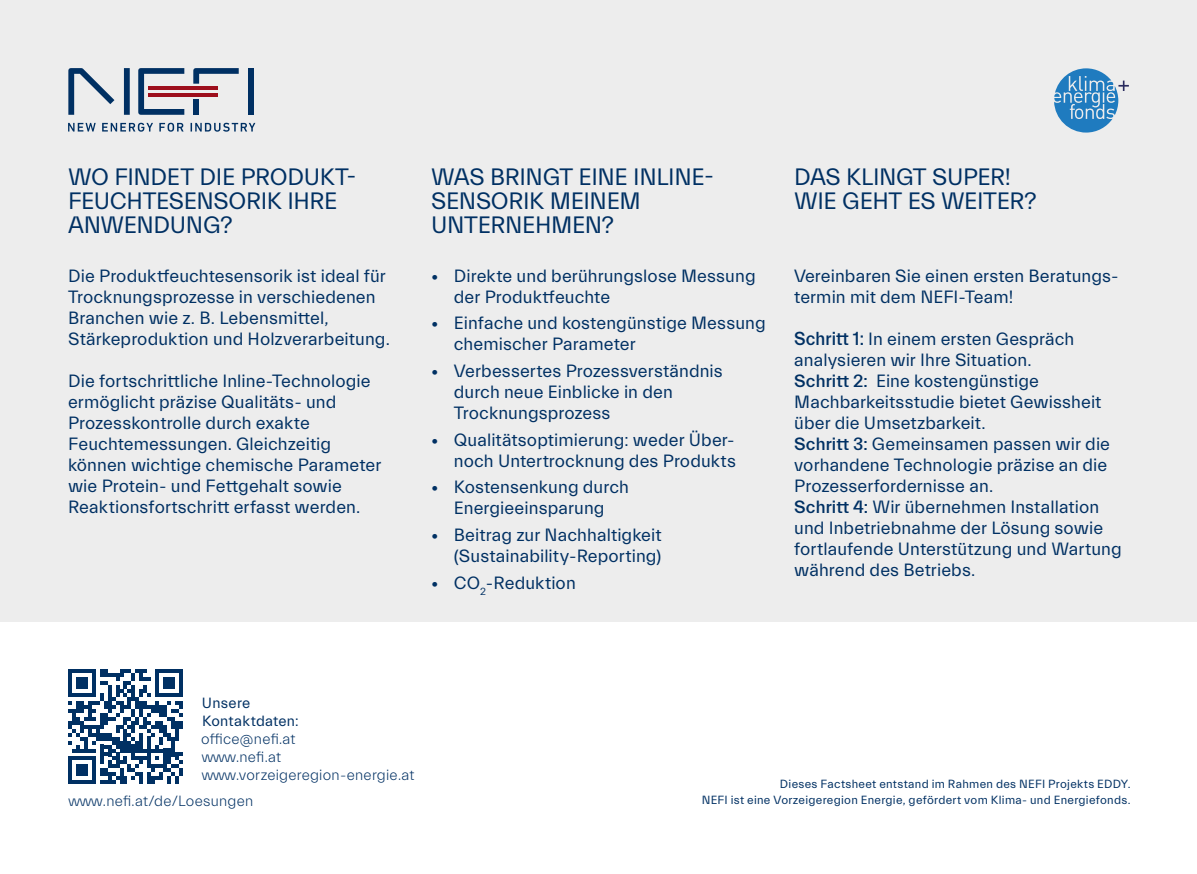
<style>
.page{position:relative;width:1197px;height:874px;background:#fff}
.page>*{position:absolute;margin:0;border:0;box-sizing:border-box;transform-origin:0 0}
.Aufzählung-check{font:24px/24px "Everett";letter-spacing:-.015em;color:#003063}
.Fließ_d{font:18px/21px "Everett";letter-spacing:.005em;color:#003063}
.t1{font:300 15px "Everett";letter-spacing:.02em;color:#003063}
.t2{font:15px "Everett";letter-spacing:.015em;color:#003063}
.t3{font:12px "Everett";letter-spacing:.025em;color:#003063}
.s1{font-weight:500;font-size:19px}
.s2{font-weight:500}
</style>
<div class="page">
<div style="left:0;top:0;width:1196px;height:621px;background:#ededed"></div>
<svg style="left:68px;top:68px;width:62px;height:47px"></svg>
<svg style="left:138px;top:68px;width:46px;height:47px"></svg>
<div style="left:248px;top:68px;width:6px;height:47px;background:#003063"></div>
<hr style="left:148px;top:86px;width:70px;height:3px;background:#9d0e1c">
<div style="left:193px;top:99px;width:6px;height:16px;background:#003063"></div>
<svg style="left:193px;top:68px;width:46px;height:16px"></svg>
<hr style="left:148px;top:93px;width:70px;height:4px;background:#9d0e1c">
<svg style="left:68px;top:123px;width:28px;height:8px"></svg>
<svg style="left:102px;top:123px;width:51px;height:9px"></svg>
<svg style="left:159px;top:123px;width:24px;height:9px"></svg>
<svg style="left:190px;top:123px;width:65px;height:9px"></svg>
<svg style="left:68px;top:669px;width:115px;height:114px"></svg>
<svg style="left:1054px;top:68px;width:74px;height:64px"></svg>
<p class="Aufzählung-check" style="left:68px;top:165px;width:290px">WO FINDET DIE PRODUKT-<br>FEUCHTESENSORIK IHRE<br>ANWENDUNG?</p>
<p class="Aufzählung-check" style="left:431px;top:165px;width:284px">WAS BRINGT EINE INLINE-<br>SENSORIK MEINEM<br>UNTERNEHMEN?</p>
<p class="Aufzählung-check" style="left:794px;top:165px;width:244px">DAS KLINGT SUPER!<br>WIE GEHT ES WEITER?</p>
<p class="Fließ_d" style="left:68px;top:265px;width:323px">Die Produktfeuchtesensorik ist ideal für Trocknungsprozesse in verschiedenen Branchen wie z. B. Lebensmittel, Stärkeproduktion und Holzverarbeitung.</p>
<p class="Fließ_d" style="left:68px;top:370px;width:315px">Die fortschrittliche Inline-Technologie ermöglicht präzise Qualitäts- und Prozesskontrolle durch exakte Feuchtemessungen. Gleichzeitig können wichtige chemische Parameter wie Protein- und Fettgehalt sowie Reaktionsfortschritt erfasst werden.</p>
<p class="Fließ_d" style="left:794px;top:265px;width:326px">Vereinbaren Sie einen ersten Beratungs&shy;termin mit dem NEFI-Team!</p>
<p class="Fließ_d" style="left:794px;top:328px;width:329px"><span class="s1">Schritt 1:</span> In einem ersten Gespräch analysieren wir Ihre Situation.<br><span class="s2">Schritt 2:</span> Eine kostengünstige Machbarkeitsstudie bietet Gewissheit über die Umsetzbarkeit.<br><span class="s2">Schritt 3:</span> Gemeinsamen passen wir die vorhandene Technologie präzise an die Prozesserfordernisse an.<br><span class="s2">Schritt 4:</span> Wir übernehmen Installation und Inbetriebnahme der Lösung sowie fortlaufende Unterstützung und Wartung während des Betriebs.</p>
<p class="Fließ_d" style="left:454px;top:265px;width:303px;text-indent:-23px">• Direkte und berührungslose Messung der Produktfeuchte</p>
<p class="Fließ_d" style="left:454px;top:313px;width:313px;text-indent:-23px">• Einfache und kostengünstige Messung chemischer Parameter</p>
<p class="Fließ_d" style="left:454px;top:360px;width:270px;text-indent:-23px">• Verbessertes Prozessverständnis durch neue Einblicke in den<br>Trocknungsprozess</p>
<p class="Fließ_d" style="left:431px;top:429px;width:306px;text-align:right">• Qualitätsoptimierung: weder Über&shy;noch Untertrocknung des Produkts</p>
<p class="Fließ_d" style="left:431px;top:477px;width:199px;text-align:center">• Kostensenkung durch<br>Energieeinsparung</p>
<p class="Fließ_d" style="left:431px;top:524px;width:232px;text-align:right">• Beitrag zur Nachhaltigkeit (Sustainability-Reporting)</p>
<p class="Fließ_d" style="left:431px;top:572px;width:146px">• CO<sub>2</sub>-Reduktion</p>
<p class="t2" style="left:202px;top:694px;width:50px">Unsere</p>
<p class="t2" style="left:202px;top:712px;width:98px">Kontaktdaten:</p>
<p class="t1" style="left:201px;top:730px;width:96px">office@nefi.at</p>
<p class="t1" style="left:201px;top:748px;width:81px">www.nefi.at</p>
<p class="t1" style="left:201px;top:766px;width:214px">www.vorzeigeregion-energie.at</p>
<p class="t1" style="left:68px;top:792px;width:186px">www.nefi.at/de/Loesungen</p>
<p class="t3" style="left:779px;top:776px;width:352px">Dieses Factsheet entstand im Rahmen des NEFI Projekts EDDY.</p>
<p class="t3" style="left:701px;top:792px;width:430px">NEFI ist eine Vorzeigeregion Energie, gefördert vom Klima- und Energiefonds.</p>
</div>
